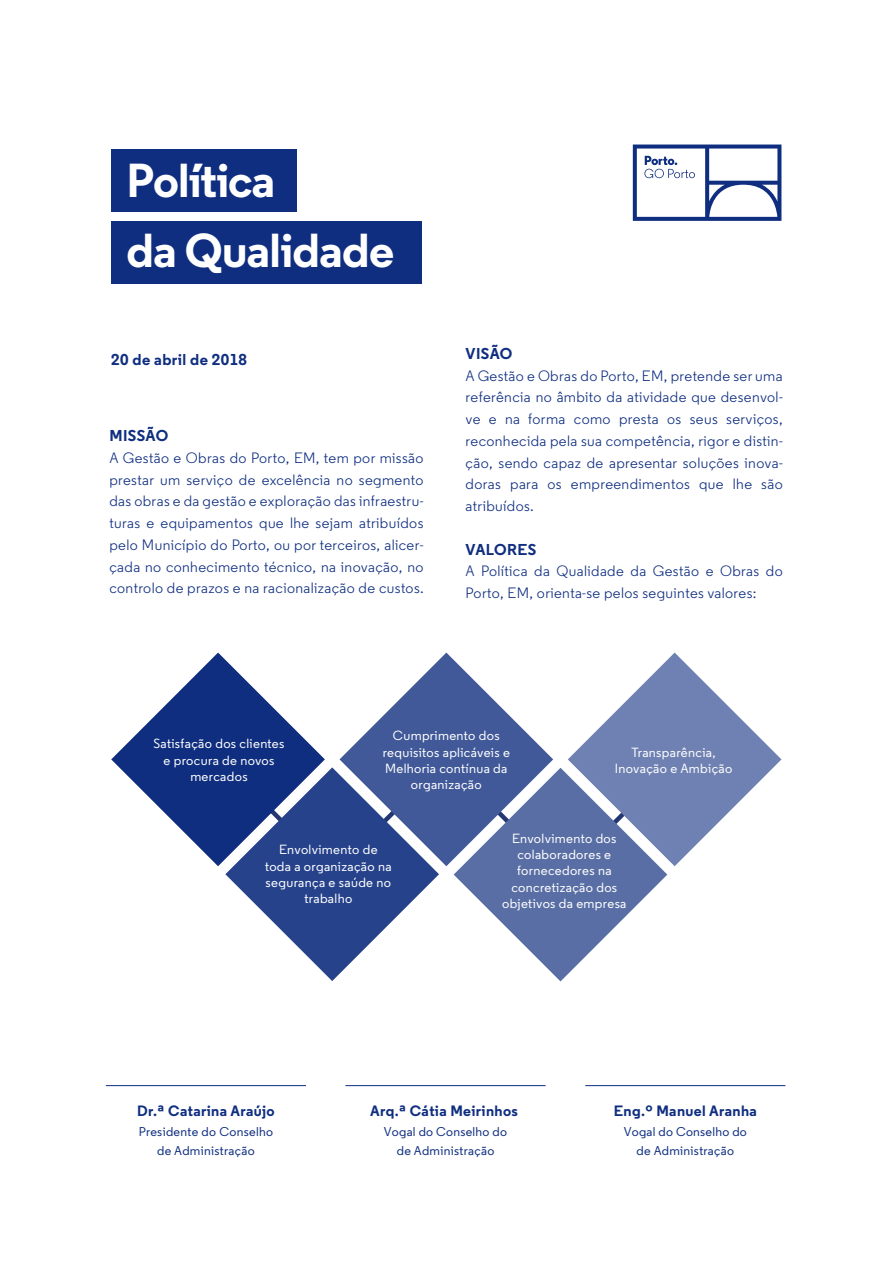
<style>
.page{position:relative;width:893px;height:1263px;background:#fff}
.page>*{position:absolute;margin:0;border:0;box-sizing:border-box;transform-origin:0 0}
.t1{font:700 47.55px/70.7px "Regular";letter-spacing:-.015em;color:#fff}
.t2{font:700 15.75px "Regular";letter-spacing:.025em;color:#0f2e80}
.t3{font:15px/21.8px "Regular";letter-spacing:.025em;color:#0f2e80;text-align:justify}
.t4{font:700 15px "Regular";letter-spacing:.025em;color:#0f2e80}
.t5{font:500 13.35px/16.2px "Regular";letter-spacing:.025em;color:#fff;text-align:center}
.t6{font:500 12.75px/19.5px "Regular";letter-spacing:.025em;color:#0f2e80;text-align:center}
</style>
<div class="page">
<hr style="left:106px;top:1085px;width:200px;height:1px;background:#0f2e80">
<hr style="left:345px;top:1085px;width:201px;height:1px;background:#0f2e80">
<hr style="left:585px;top:1085px;width:200px;height:1px;background:#0f2e80">
<svg style="left:111px;top:652px;width:214px;height:214px;fill:#0f2e80"></svg>
<svg style="left:225px;top:767px;width:214px;height:214px;fill:#26428b"></svg>
<svg style="left:339px;top:652px;width:214px;height:214px;fill:#415999"></svg>
<svg style="left:454px;top:768px;width:213px;height:213px;fill:#596ea5"></svg>
<svg style="left:568px;top:652px;width:213px;height:214px;fill:#6f81b2"></svg>
<div style="left:111px;top:149px;width:186px;height:63px;background:#0f2e80"></div>
<div style="left:111px;top:221px;width:311px;height:63px;background:#0f2e80"></div>
<svg style="left:633px;top:145px;width:148px;height:76px"></svg>
<h1 class="t1" style="left:127px;top:144px;width:269px">Política<br>da Qualidade</h1>
<p class="t2" style="left:111px;top:349px;width:137px">20 de abril de 2018</p>
<p class="t2" style="left:109px;top:425px;width:60px">MISSÃO</p>
<p class="t3" style="left:109px;top:447px;width:316px">A Gestão e Obras do Porto, EM, tem por missão prestar um serviço de excelência no segmento das obras e da gestão e exploração das infraestru&shy;turas e equipamentos que lhe sejam atribuídos pelo Município do Porto, ou por terceiros, alicer&shy;çada no conhecimento técnico, na inovação, no controlo de prazos e na racionalização de custos.</p>
<p class="t2" style="left:466px;top:343px;width:48px">VISÃO</p>
<p class="t3" style="left:466px;top:364px;width:319px">A Gestão e Obras do Porto, EM, pretende ser uma referência no âmbito da atividade que desenvol&shy;ve e na forma como presta os seus serviços, reconhecida pela sua competência, rigor e distin&shy;ção, sendo capaz de apresentar soluções inova&shy;doras para os empreendimentos que lhe são atribuídos.</p>
<p class="t2" style="left:466px;top:539px;width:72px">VALORES</p>
<p class="t3" style="left:466px;top:560px;width:319px">A Política da Qualidade da Gestão e Obras do<br>Porto, EM, orienta-se pelos seguintes valores:</p>
<p class="t5" style="left:383px;top:727px;width:129px">Cumprimento dos requisitos aplicáveis e<br>Melhoria contínua da organização</p>
<p class="t5" style="left:153px;top:736px;width:133px">Satisfação dos clientes e procura de novos mercados</p>
<p class="t5" style="left:615px;top:744px;width:119px">Transparência,<br>Inovação e Ambição</p>
<p class="t5" style="left:265px;top:842px;width:128px">Envolvimento de toda a organização na segurança e saúde no trabalho</p>
<p class="t5" style="left:502px;top:830px;width:126px">Envolvimento dos colaboradores e fornecedores na concretização dos objetivos da empresa</p>
<p class="t4" style="left:137px;top:1101px;width:139px">Dr.ª Catarina Araújo</p>
<p class="t6" style="left:139px;top:1121px;width:136px">Presidente do Conselho de Administração</p>
<p class="t4" style="left:370px;top:1101px;width:149px">Arq.ª Cátia Meirinhos</p>
<p class="t6" style="left:384px;top:1121px;width:125px">Vogal do Conselho do de Administração</p>
<p class="t4" style="left:614px;top:1101px;width:144px">Eng.º Manuel Aranha</p>
<p class="t6" style="left:624px;top:1121px;width:125px">Vogal do Conselho do de Administração</p>
</div>
